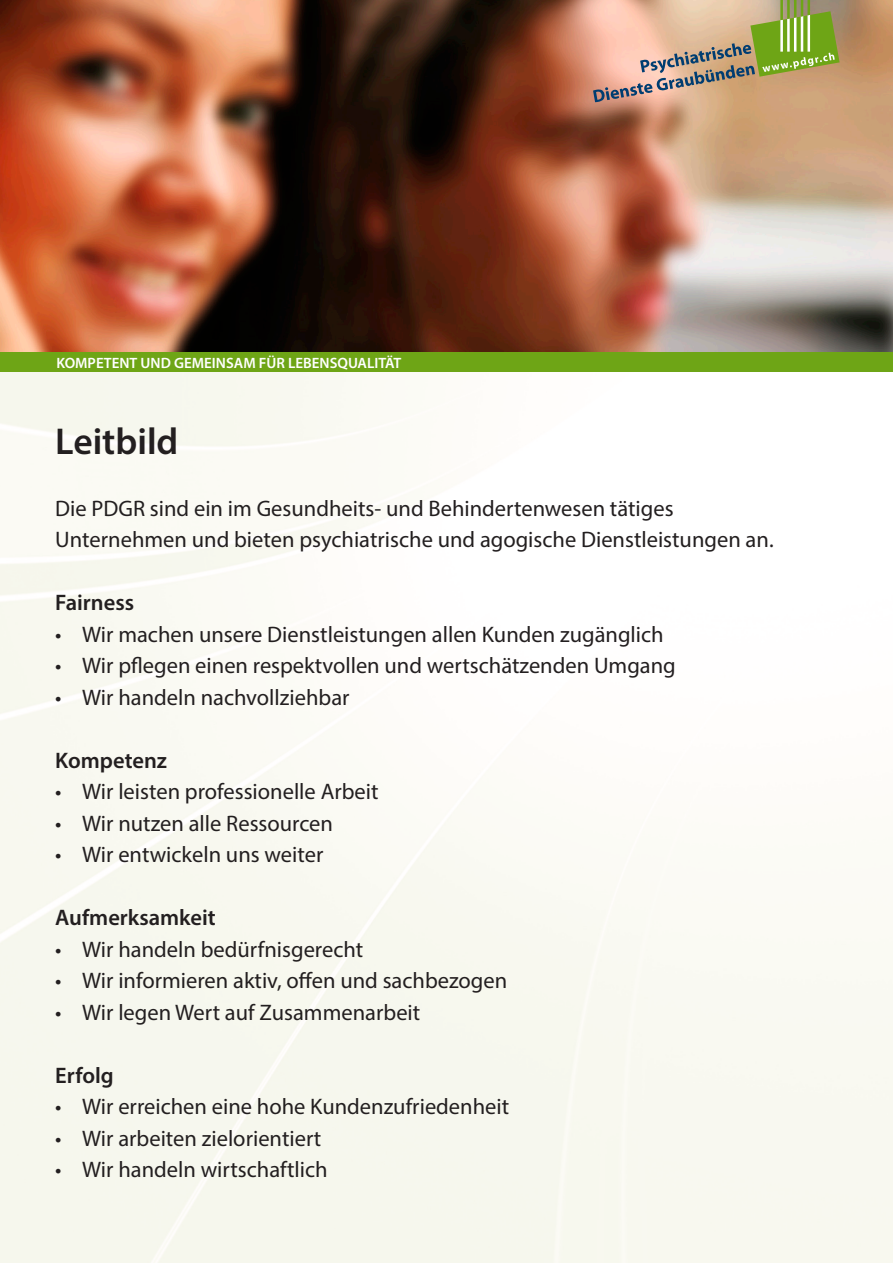
<style>
.page{position:relative;width:893px;height:1263px;background:#fff}
.page>*{position:absolute;margin:0;border:0;box-sizing:border-box;transform-origin:0 0}
.t1{font:600 37.5px "Myriad Pro";color:#231f20}
.t2{font:22.5px/31.5px "Myriad Pro";color:#231f20}
.t3{font:600 22.5px "Myriad Pro";color:#231f20}
.t4{font:600 15px "Myriad Pro";color:#fff}
</style>
<div class="page">
<div style="left:0;top:347px;width:893px;height:25px;background:#6ea516"></div>
<img style="left:0;top:0;width:893px;height:352px">
<svg style="left:593px;top:0;width:247px;height:102px;background:#c3ad83"></svg>
<p class="t4" style="left:56px;top:353px;width:347px">KOMPETENT UND GEMEINSAM FÜR LEBENSQUALITÄT</p>
<h1 class="t1" style="left:55px;top:418px;width:125px">Leitbild</h1>
<p class="t2" style="left:55px;top:492px;width:720px">Die PDGR sind ein im Gesundheits- und Behindertenwesen tätiges<br>Unternehmen und bieten psychiatrische und agogische Dienstleistungen an.</p>
<p class="t3" style="left:55px;top:588px;width:80px">Fairness</p>
<p class="t2" style="left:55px;top:618px;width:610px">• Wir machen unsere Dienstleistungen allen Kunden zugänglich</p>
<p class="t2" style="left:55px;top:649px;width:622px">• Wir pflegen einen respektvollen und wertschätzenden Umgang</p>
<p class="t2" style="left:55px;top:681px;width:296px">• Wir handeln nachvollziehbar</p>
<p class="t3" style="left:55px;top:746px;width:113px">Kompetenz</p>
<p class="t2" style="left:55px;top:775px;width:325px">• Wir leisten professionelle Arbeit</p>
<p class="t2" style="left:55px;top:807px;width:279px">• Wir nutzen alle Ressourcen</p>
<p class="t2" style="left:55px;top:838px;width:270px">• Wir entwickeln uns weiter</p>
<p class="t3" style="left:55px;top:903px;width:162px">Aufmerksamkeit</p>
<p class="t2" style="left:55px;top:933px;width:310px">• Wir handeln bedürfnisgerecht</p>
<p class="t2" style="left:55px;top:964px;width:453px">• Wir informieren aktiv, offen und sachbezogen</p>
<p class="t2" style="left:55px;top:996px;width:367px">• Wir legen Wert auf Zusammenarbeit</p>
<p class="t3" style="left:55px;top:1061px;width:60px">Erfolg</p>
<p class="t2" style="left:55px;top:1090px;width:455px">• Wir erreichen eine hohe Kundenzufriedenheit</p>
<p class="t2" style="left:55px;top:1122px;width:268px">• Wir arbeiten zielorientiert</p>
<p class="t2" style="left:55px;top:1153px;width:274px">• Wir handeln wirtschaftlich</p>
</div>
